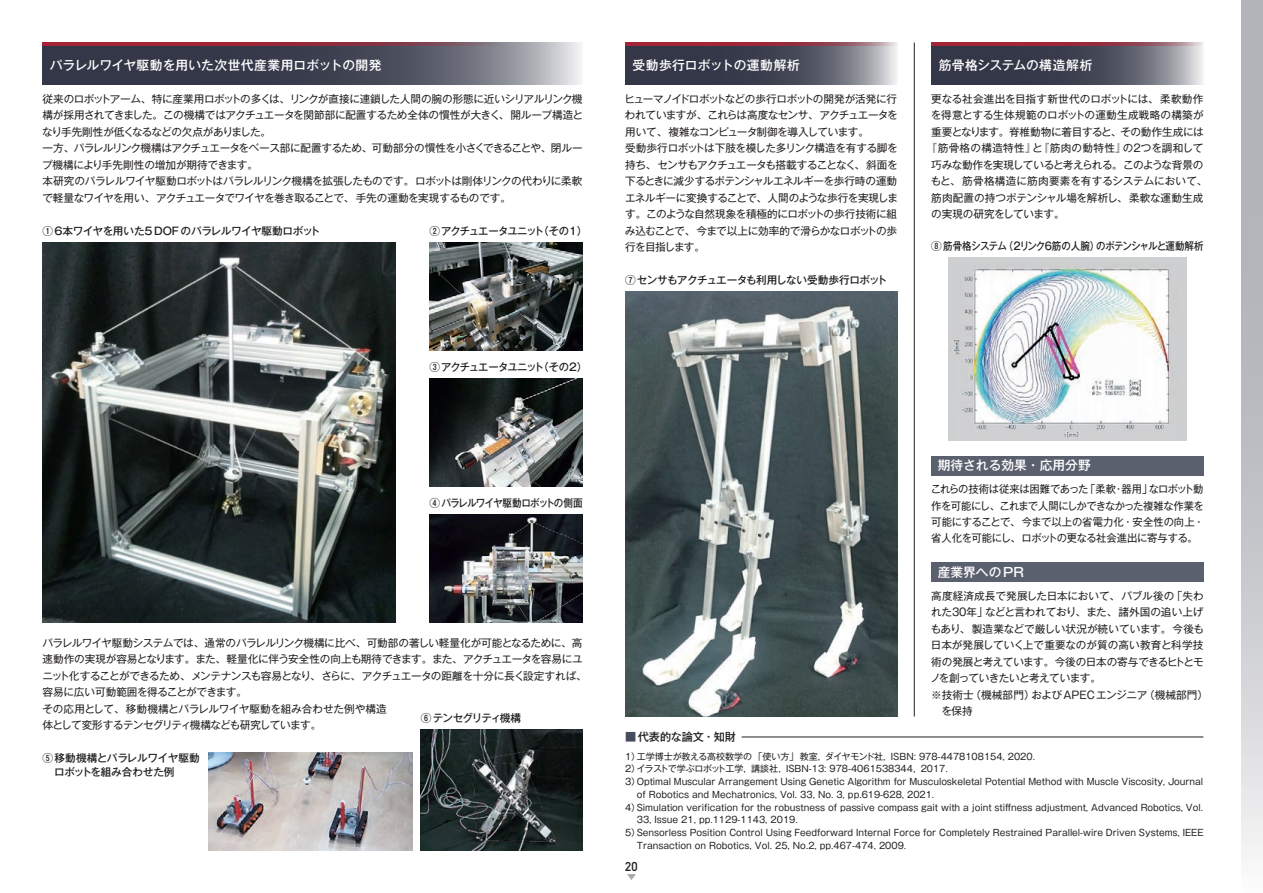
<style>
.page{position:relative;width:1263px;height:893px;background:#fff}
.page>*{position:absolute;margin:0;border:0;box-sizing:border-box;transform-origin:0 0}
.t1{font:500 12.75px "Gothic MB101 Pro";color:#fff}
.t2{font:500 12.75px "Gothic MB101 Pro";letter-spacing:.03em;color:#fff}
.t3{font:500 12.75px "Gothic MB101 Pro";letter-spacing:.025em;color:#fff}
.t4{font:12.75px "DIN Mittelschrift Std";color:#231f20}
.t5{font:500 11.1px "Gothic MB101 Pro";color:#231f20}
.t6{font:10.65px/16.5px "Gothic MB101 Pro";letter-spacing:-.03em;color:#231f20}
.t7{font:10.65px/16.5px "Gothic MB101 Pro";letter-spacing:-.055em;color:#231f20}
.t8{font:10.65px "Gothic MB101 Pro";color:#231f20}
.t9{font:500 10.65px "Gothic MB101 Pro";letter-spacing:-.055em;color:#231f20}
.t10{font:10.65px "Gothic MB101 Pro";letter-spacing:-.05em;color:#231f20}
.t11{font:10.65px "Gothic MB101 Pro";letter-spacing:-.01em;color:#231f20}
.t12{font:500 10.65px "Gothic MB101 Pro";letter-spacing:-.1em;color:#231f20}
.t13{font:10.65px "Gothic MB101 Pro";letter-spacing:.005em;color:#231f20}
.t14{font:500 10.65px "Gothic MB101 Pro";letter-spacing:-.035em;color:#231f20}
.t15{font:10.65px "Gothic MB101 Pro";letter-spacing:.02em;color:#231f20}
.t16{font:500 10.65px/13.8px "Gothic MB101 Pro";letter-spacing:-.015em;color:#231f20}
.t17{font:10.65px "Gothic MB101 Pro";letter-spacing:-.005em;color:#231f20}
.t18{font:10.65px "Gothic MB101 Pro";letter-spacing:.015em;color:#231f20}
.t19{font:10.65px "Gothic MB101 Pro";letter-spacing:-.065em;color:#231f20}
.t20{font:500 10.65px "Gothic MB101 Pro";letter-spacing:-.075em;color:#231f20}
.t21{font:500 10.65px "Gothic MB101 Pro";letter-spacing:-.095em;color:#231f20}
.t22{font:9px "Gothic MB101 Pro";letter-spacing:-.005em;color:#231f20}
.s1{color:#454c5c}
</style>
<div class="page">
<svg style="left:1242px;top:0;width:21px;height:856px;background:#c3c4c9"></svg>
<svg style="left:43px;top:43px;width:538px;height:42px;background:#545865"></svg>
<hr style="left:43px;top:43px;width:459px;height:3px;background:#c21f32">
<svg style="left:931px;top:46px;width:272px;height:39px;background:#535664"></svg>
<hr style="left:931px;top:43px;width:272px;height:3px;background:#c21f32">
<svg style="left:625px;top:46px;width:272px;height:39px;background:#535664"></svg>
<hr style="left:625px;top:43px;width:272px;height:3px;background:#c21f32">
<hr style="left:742px;top:737px;width:461px;height:1px;background:#231f20">
<hr style="left:914px;top:43px;width:1px;height:673px;background:#231f20">
<div style="left:931px;top:456px;width:272px;height:19px;background:#5b606f"></div>
<div style="left:931px;top:563px;width:272px;height:19px;background:#5b606f"></div>
<img style="left:625px;top:292px;width:272px;height:424px">
<img style="left:948px;top:258px;width:238px;height:183px">
<img style="left:43px;top:242px;width:352px;height:381px">
<img style="left:429px;top:242px;width:154px;height:109px">
<img style="left:429px;top:378px;width:154px;height:109px">
<img style="left:429px;top:514px;width:154px;height:109px">
<img style="left:208px;top:753px;width:204px;height:97px">
<img style="left:421px;top:729px;width:162px;height:121px">
<svg style="left:627px;top:874px;width:9px;height:6px"></svg>
<p class="t1" style="left:50px;top:55px;width:333px">パラレルワイヤ駆動を用いた次世代産業用ロボットの開発</p>
<p class="t2" style="left:632px;top:55px;width:169px">受動歩行ロボットの運動解析</p>
<p class="t3" style="left:939px;top:55px;width:155px">筋骨格システムの構造解析</p>
<p class="t6" style="left:42px;top:89px;width:543px">従来のロボットアーム、特に産業用ロボットの多くは、リンクが直接に連鎖した人間の腕の形態に近いシリアルリンク機構が採用されてきました。この機構ではアクチュエータを関節部に配置するため全体の慣性が大きく、開ループ構造となり手先剛性が低くなるなどの欠点がありました。<br>一方、パラレルリンク機構はアクチュエータをベース部に配置するため、可動部分の慣性を小さくできることや、閉ループ機構により手先剛性の増加が期待できます。<br>本研究のパラレルワイヤ駆動ロボットはパラレルリンク機構を拡張したものです。ロボットは剛体リンクの代わりに柔軟で軽量なワイヤを用い、アクチュエータでワイヤを巻き取ることで、手先の運動を実現するものです。</p>
<p class="t14" style="left:43px;top:222px;width:279px">① 6本ワイヤを用いた5DOF のパラレルワイヤ駆動ロボット</p>
<p class="t12" style="left:429px;top:222px;width:159px">② アクチュエータユニット（その１）</p>
<p class="t12" style="left:429px;top:358px;width:159px">③ アクチュエータユニット（その２）</p>
<p class="t20" style="left:429px;top:494px;width:155px">④ パラレルワイヤ駆動ロボットの側面</p>
<p class="t6" style="left:42px;top:633px;width:546px">パラレルワイヤ駆動システムでは、通常のパラレルリンク機構に比べ、可動部の著しい軽量化が可能となるために、高速動作の実現が容易となります。また、軽量化に伴う安全性の向上も期待できます。また、アクチュエータを容易にユニット化することができるため、メンテナンスも容易となり、さらに、アクチュエータの距離を十分に長く設定すれば、容易に広い可動範囲を得ることができます。<br>その応用として、移動機構とパラレルワイヤ駆動を組み合わせた例や構造<br>体として変形するテンセグリティ機構なども研究しています。</p>
<p class="t21" style="left:421px;top:709px;width:102px">⑥ テンセグリティ機構</p>
<p class="t16" style="left:54px;top:750px;width:147px;text-indent:-12px">⑤移動機構とパラレルワイヤ駆動ロボットを組み合わせた例</p>
<p class="t7" style="left:624px;top:89px;width:275px">ヒューマノイドロボットなどの歩行ロボットの開発が活発に行われていますが、これらは高度なセンサ、アクチュエータを用いて、複雑なコンピュータ制御を導入しています。<br>受動歩行ロボットは下肢を模した多リンク構造を有する脚を持ち、センサもアクチュエータも搭載することなく、斜面を下るときに減少するポテンシャルエネルギーを歩行時の運動エネルギーに変換することで、人間のような歩行を実現します。このような自然現象を積極的にロボットの歩行技術に組み込むことで、今まで以上に効率的で滑らかなロボットの歩行を目指します。</p>
<p class="t9" style="left:625px;top:271px;width:264px">⑦ センサもアクチュエータも利用しない受動歩行ロボット</p>
<p class="t6" style="left:931px;top:89px;width:274px">更なる社会進出を目指す新世代のロボットには、柔軟動作</p>
<p class="t18" style="left:931px;top:106px;width:274px">を得意とする生体規範のロボットの運動生成戦略の構築が</p>
<p class="t6" style="left:931px;top:122px;width:274px">重要となります。脊椎動物に着目すると、その動作生成には</p>
<p class="t15" style="left:926px;top:139px;width:279px">『筋骨格の構造特性』と『筋肉の動特性』の2つを調和して</p>
<p class="t10" style="left:931px;top:156px;width:274px">巧みな動作を実現していると考えられる。このような背景の</p>
<p class="t8" style="left:931px;top:172px;width:278px">もと、筋骨格構造に筋肉要素を有するシステムにおいて、</p>
<p class="t8" style="left:931px;top:189px;width:274px">筋肉配置の持つポテンシャル場を解析し、柔軟な運動生成</p>
<p class="t11" style="left:931px;top:205px;width:135px">の実現の研究をしています。</p>
<p class="t9" style="left:931px;top:237px;width:274px">⑧ 筋骨格システム（2リンク6筋の人腕）のポテンシャルと運動解析</p>
<p class="t1" style="left:938px;top:455px;width:155px">期待される効果・応用分野</p>
<p class="t6" style="left:931px;top:479px;width:275px;text-align:justify">これらの技術は従来は困難であった「柔軟・器用」なロボット動作を可能にし、これまで人間にしかできなかった複雑な作業を可能にすることで、今まで以上の省電力化・安全性の向上・省人化を可能にし、ロボットの更なる社会進出に寄与する。</p>
<p class="t1" style="left:938px;top:562px;width:88px">産業界へのPR</p>
<p class="t8" style="left:931px;top:587px;width:274px">高度経済成長で発展した日本において、バブル後の「失わ</p>
<p class="t11" style="left:931px;top:603px;width:274px">れた30年」などと言われており、また、諸外国の追い上げ</p>
<p class="t17" style="left:931px;top:620px;width:275px">もあり、製造業などで厳しい状況が続いています。今後も</p>
<p class="t8" style="left:931px;top:636px;width:274px">日本が発展していく上で重要なのが質の高い教育と科学技</p>
<p class="t10" style="left:931px;top:653px;width:274px">術の発展と考えています。今後の日本の寄与できるヒトとモ</p>
<p class="t19" style="left:930px;top:669px;width:172px">ノを創っていきたいと考えています。</p>
<p class="t13" style="left:931px;top:686px;width:278px">※技術士（機械部門）およびAPECエンジニア（機械部門）</p>
<p class="t6" style="left:941px;top:701px;width:33px">を保持</p>
<p class="t5" style="left:625px;top:728px;width:112px"><span class="s1">■</span>代表的な論文・知財</p>
<p class="t22" style="left:625px;top:749px;width:411px">1）工学博士が教える高校数学の「使い方」教室，ダイヤモンド社，ISBN: 978-4478108154, 2020.</p>
<p class="t22" style="left:625px;top:761px;width:324px">2）イラストで学ぶロボット工学，講談社，ISBN-13: 978-4061538344，2017.</p>
<p class="t22" style="left:625px;top:774px;width:579px">3）Optimal Muscular Arrangement Using Genetic Algorithm for Musculoskeletal Potential Method with Muscle Viscosity, Journal</p>
<p class="t22" style="left:637px;top:787px;width:299px">of Robotics and Mechatronics, Vol. 33, No. 3, pp.619-628, 2021.</p>
<p class="t22" style="left:625px;top:800px;width:579px">4）Simulation verification for the robustness of passive compass gait with a joint stiffness adjustment, Advanced Robotics, Vol.</p>
<p class="t22" style="left:637px;top:812px;width:162px">33, Issue 21, pp.1129-1143, 2019.</p>
<p class="t22" style="left:625px;top:825px;width:580px">5）Sensorless Position Control Using Feedforward Internal Force for Completely Restrained Parallel-wire Driven Systems, IEEE</p>
<p class="t22" style="left:637px;top:838px;width:271px">Transaction on Robotics, Vol. 25, No.2, pp.467-474, 2009.</p>
<p class="t4" style="left:625px;top:859px;width:14px">20</p>
</div>
